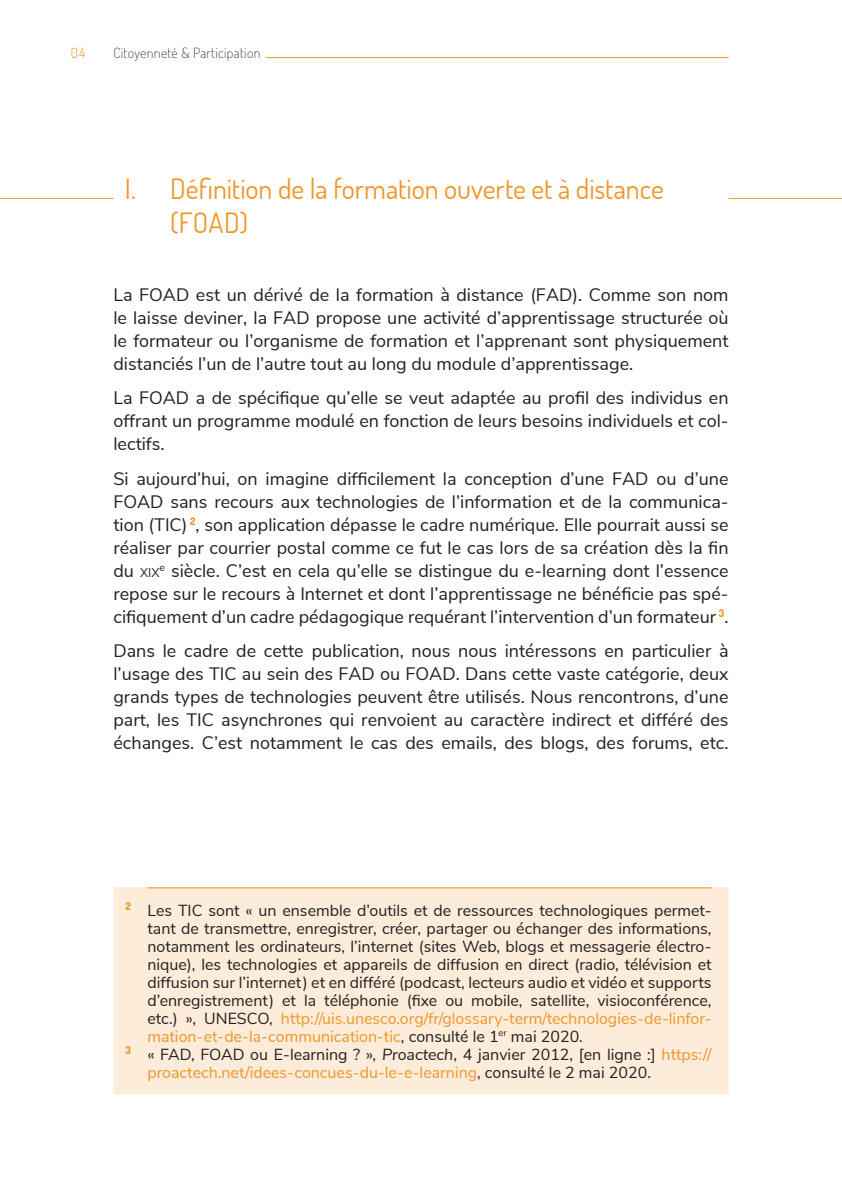
<style>
.page{position:relative;width:842px;height:1191px;background:#fff}
.page>*{position:absolute;margin:0;border:0;box-sizing:border-box;transform-origin:0 0}
.t1{font:28px/33.6px "Dosis";letter-spacing:-.005em;color:#ef962a}
.t2{font:18px/23px "Nunito Sans";color:#231f20;text-align:justify}
.t3{font:16px "Nunito Sans";color:#231f20}
.t4{font:16px "Nunito Sans";color:#ef962a}
.t5{font:200 14px "Dosis";letter-spacing:.025em;color:#231f20}
.t6{font:300 14px "Dosis";color:#ef962a}
.t7{font:12.6px "Nunito Sans";color:#231f20}
.s1{font-size:18px}
.s2{color:#231f20}
.s3{font-style:italic}
.s4{color:#ef962a}
</style>
<div class="page">
<hr style="left:113px;top:57px;width:616px;height:1px;background:#ef962a">
<div style="left:108px;top:52px;width:158px;height:10px;background:#fff"></div>
<div style="left:113px;top:887px;width:616px;height:207px;background:#fcecd9;border-radius:3px"></div>
<hr style="left:0;top:198px;width:842px;height:1px;background:#ef962a">
<div style="left:113px;top:193px;width:616px;height:16px;background:#fff"></div>
<hr style="left:147px;top:887px;width:564px;height:1px;background:#ef962a">
<p class="t6" style="left:71px;top:44px;width:16px">04</p>
<p class="t5" style="left:113px;top:44px;width:149px">Citoyenneté &amp; Participation</p>
<h1 class="t1" style="left:170px;top:171px;width:495px;text-indent:-45px">I. Définition de la formation ouverte et à distance (FOAD)</h1>
<p class="t2" style="left:113px;top:282px;width:617px">La FOAD est un dérivé de la formation à distance (FAD). Comme son nom le laisse deviner, la FAD propose une activité d’apprentissage structurée où le formateur ou l’organisme de formation et l’apprenant sont physiquement distanciés l’un de l’autre tout au long du module d’apprentissage.</p>
<p class="t2" style="left:113px;top:385px;width:617px">La FOAD a de spécifique qu’elle se veut adaptée au profil des individus en offrant un programme modulé en fonction de leurs besoins individuels et col&shy;lectifs.</p>
<p class="t2" style="left:113px;top:466px;width:617px">Si aujourd’hui, on imagine difficilement la conception d’une FAD ou d’une FOAD sans recours aux technologies de l’information et de la communica&shy;tion (TIC) <sup>2</sup>, son application dépasse le cadre numérique. Elle pourrait aussi se réaliser par courrier postal comme ce fut le cas lors de sa création dès la fin</p>
<p class="t7" style="left:113px;top:563px;width:48px"><span class="s1">du</span> xix</p>
<p class="t2" style="left:113px;top:558px;width:617px;text-indent:46px"><sup>e</sup> siècle. C’est en cela qu’elle se distingue du e-learning dont l’essence repose sur le recours à Internet et dont l’apprentissage ne bénéficie pas spé&shy;cifiquement d’un cadre pédagogique requérant l’intervention d’un formateur <sup>3</sup>.</p>
<p class="t2" style="left:113px;top:638px;width:617px">Dans le cadre de cette publication, nous nous intéressons en particulier à l’usage des TIC au sein des FAD ou FOAD. Dans cette vaste catégorie, deux grands types de technologies peuvent être utilisés. Nous rencontrons, d’une part, les TIC asynchrones qui renvoient au caractère indirect et différé des échanges. C’est notamment le cas des emails, des blogs, des forums, etc.</p>
<p class="t3" style="left:125px;top:898px;width:588px"><sup>2</sup> Les TIC sont « un ensemble d’outils et de ressources technologiques permet-</p>
<p class="t3" style="left:147px;top:916px;width:566px">tant de transmettre, enregistrer, créer, partager ou échanger des informations,</p>
<p class="t3" style="left:147px;top:934px;width:566px">notamment les ordinateurs, l’internet (sites Web, blogs et messagerie électro-</p>
<p class="t3" style="left:147px;top:952px;width:566px">nique), les technologies et appareils de diffusion en direct (radio, télévision et</p>
<p class="t3" style="left:147px;top:970px;width:566px">diffusion sur l’internet) et en différé (podcast, lecteurs audio et vidéo et supports</p>
<p class="t3" style="left:147px;top:988px;width:566px">d’enregistrement) et la téléphonie (fixe ou mobile, satellite, visioconférence,</p>
<p class="t4" style="left:147px;top:1006px;width:566px"><span class="s2">etc.) », UNESCO,</span> http://uis.unesco.org/fr/glossary-term/technologies-de-linfor-</p>
<p class="t4" style="left:147px;top:1024px;width:437px">mation-et-de-la-communication-tic<span class="s2">, consulté le 1</span><sup>er</sup> <span class="s2">mai 2020.</span></p>
<p class="t3" style="left:125px;top:1042px;width:588px"><sup>3</sup> « FAD, FOAD ou E-learning ? », <span class="s3">Proactech</span>, 4 janvier 2012, [en ligne :] <span class="s4">https://</span></p>
<p class="t4" style="left:147px;top:1060px;width:505px">proactech.net/idees-concues-du-le-e-learning<span class="s2">, consulté le 2 mai 2020.</span></p>
</div>
